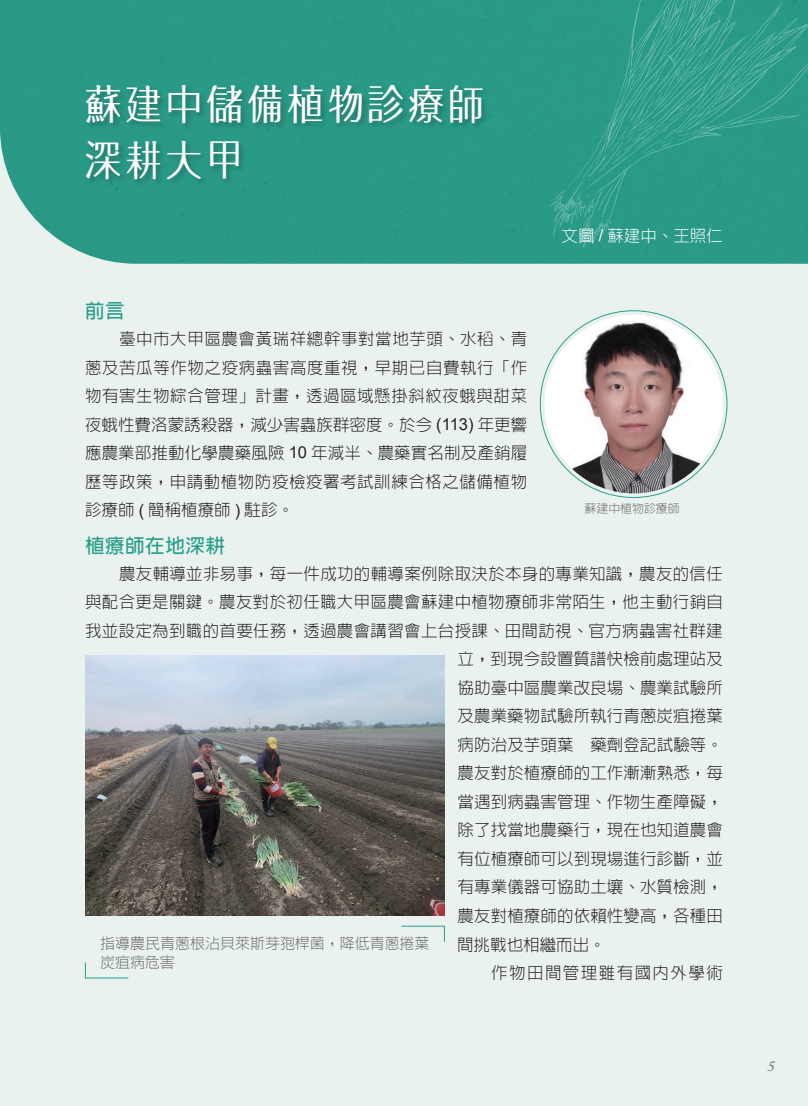
<style>
.page{position:relative;width:808px;height:1106px;background:#e9f2ef}
.page>*{position:absolute;margin:0;border:0;box-sizing:border-box;transform-origin:0 0}
.t1{font:39px/55.5px "ID Jiao New";letter-spacing:.15em;color:#fff;scale:.9 1}
.t2{font:700 19.5px "AR Hei B5";letter-spacing:.03em;color:#2b9f8b}
.t3{font:300 16.5px/28.5px "AR Hei B5";letter-spacing:.005em;color:#231f20;text-align:justify}
.t4{font:300 16.5px "AR Hei B5";letter-spacing:.085em;color:#231f20}
.t5{font:300 16.5px "AR Hei B5";color:#fff}
.t6{font:300 15px/19.5px "AR Hei B5";color:#6c6d70}
.t7{font:italic 600 15px "Adobe Caslon Pro";color:#808285}
.t8{font:300 12px "AR Hei B5";letter-spacing:-.01em;color:#6c6d70}
.s1{font-family:"Arial";font-weight:400}
</style>
<div class="page">
<div style="left:0;top:0;width:808px;height:264px;background:#299a87"></div>
<div style="left:85px;top:84px;width:405px;height:103px;background:#231f20;opacity:.3"></div>
<img style="left:545px;top:315px;width:178px;height:178px;border-radius:85px">
<img style="left:85px;top:655px;width:360px;height:260px">
<svg style="left:401px;top:925px;width:44px;height:17px"></svg>
<svg style="left:85px;top:962px;width:44px;height:16px"></svg>
<svg style="left:550px;top:0;width:258px;height:248px;background:#2e9c89"></svg>
<h1 class="t1" style="left:86px;top:77px;width:444px">蘇建中儲備植物診療師深耕大甲</h1>
<p class="t5" style="left:562px;top:228px;width:163px">文圖 <span class="s1">/</span> 蘇建中、王照仁</p>
<p class="t2" style="left:85px;top:301px;width:41px">前言</p>
<p class="t3" style="left:85px;top:325px;width:444px;text-indent:34px">臺中市大甲區農會黃瑞祥總幹事對當地芋頭、水稻、青蔥及苦瓜等作物之疫病蟲害高度重視，早期已自費執行「作物有害生物綜合管理」計畫，透過區域懸掛斜紋夜蛾與甜菜夜蛾性費洛蒙誘殺器，減少害蟲族群密度。於今 <span class="s1">(113)</span> 年更響應農業部推動化學農藥風險 <span class="s1">10</span> 年減半、農藥實名制及產銷履歷等政策，申請動植物防疫檢疫署考試訓練合格之儲備植物診療師 <span class="s1">(</span> 簡稱植療師 <span class="s1">)</span> 駐診。</p>
<p class="t2" style="left:85px;top:535px;width:142px">植療師在地深耕</p>
<p class="t3" style="left:119px;top:559px;width:605px">農友輔導並非易事，每一件成功的輔導案例除取決於本身的專業知識，農友的信任</p>
<p class="t3" style="left:85px;top:588px;width:639px">與配合更是關鍵。農友對於初任職大甲區農會蘇建中植物療師非常陌生，他主動行銷自</p>
<p class="t3" style="left:85px;top:616px;width:639px">我並設定為到職的首要任務，透過農會講習會上台授課、田間訪視、官方病蟲害社群建</p>
<p class="t3" style="left:457px;top:645px;width:267px">立，到現今設置質譜快檢前處理站及</p>
<p class="t3" style="left:457px;top:673px;width:267px">協助臺中區農業改良場、農業試驗所</p>
<p class="t3" style="left:457px;top:702px;width:267px">及農業藥物試驗所執行青蔥炭疽捲葉</p>
<p class="t3" style="left:457px;top:730px;width:267px">病防治及芋頭葉蟎藥劑登記試驗等。</p>
<p class="t3" style="left:457px;top:759px;width:267px">農友對於植療師的工作漸漸熟悉，每</p>
<p class="t3" style="left:457px;top:787px;width:267px">當遇到病蟲害管理、作物生產障礙，</p>
<p class="t3" style="left:457px;top:816px;width:267px">除了找當地農藥行，現在也知道農會</p>
<p class="t3" style="left:457px;top:844px;width:267px">有位植療師可以到現場進行診斷，並</p>
<p class="t3" style="left:457px;top:873px;width:267px">有專業儀器可協助土壤、水質檢測，</p>
<p class="t3" style="left:457px;top:901px;width:267px">農友對植療師的依賴性變高，各種田</p>
<p class="t3" style="left:457px;top:930px;width:150px">間挑戰也相繼而出。</p>
<p class="t4" style="left:491px;top:964px;width:233px">作物田間管理雖有國內外學術</p>
<p class="t8" style="left:585px;top:502px;width:97px">蘇建中植物診療師</p>
<p class="t6" style="left:100px;top:933px;width:331px">指導農民青蔥根沾貝萊斯芽孢桿菌，降低青蔥捲葉炭疽病危害</p>
<p class="t7" style="left:767px;top:1057px;width:9px">5</p>
</div>
